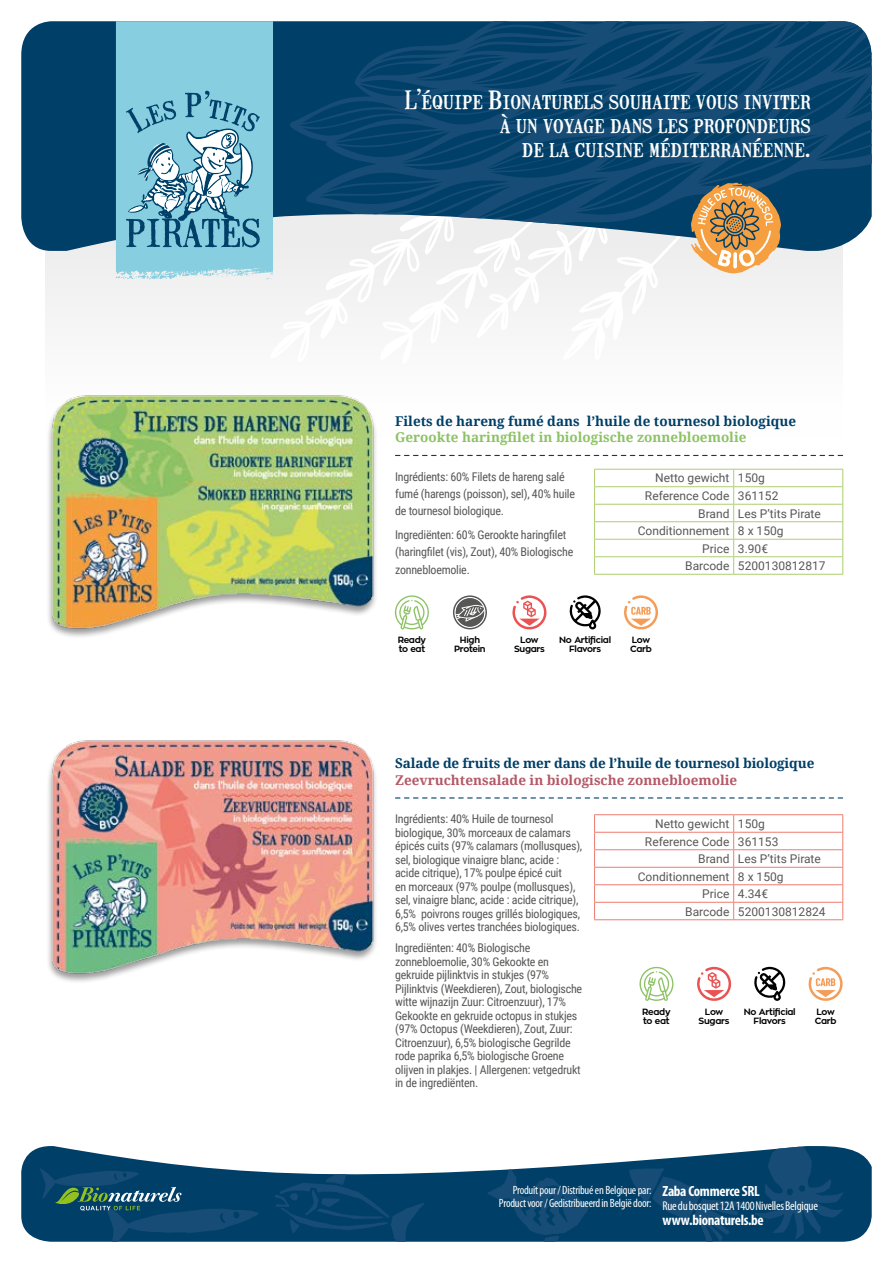
<style>
.page{position:relative;width:893px;height:1263px;background:#fff}
.page>*{position:absolute;margin:0;border:0;box-sizing:border-box;transform-origin:0 0}
.t1{font:24px/24px "Mailart Rubberstamp";color:#fff;text-align:right}
.t2{font:700 condensed 14.85px "Myriad Pro";letter-spacing:-.02em;color:#fff}
.t3{font:700 13.5px "Noto Serif";letter-spacing:-.01em;color:#003f67}
.t4{font:700 13.5px "Noto Serif";color:#8dc265}
.t5{font:700 13.5px "Noto Serif";color:#b55866}
.t6{font:condensed 12.75px "Myriad Pro";letter-spacing:-.02em;color:#fff}
.t7{font:12px/13.5px "Roboto Condensed";letter-spacing:-.02em;color:#575756}
.t8{font:12px "Roboto";color:#575756}
.t9{font:condensed 12px/12.8px "Myriad Pro";letter-spacing:-.02em;color:#fff;text-align:right}
.t10{font:700 9px/9px "Zona Pro";letter-spacing:-.03em;color:#000;text-align:center}
</style>
<div class="page">
<hr style="left:594px;top:469px;width:140px;height:1px;background:#adce71">
<hr style="left:734px;top:469px;width:109px;height:1px;background:#adce71">
<hr style="left:594px;top:486px;width:140px;height:1px;background:#adce71">
<hr style="left:734px;top:486px;width:109px;height:1px;background:#adce71">
<hr style="left:594px;top:504px;width:140px;height:1px;background:#adce71">
<hr style="left:734px;top:504px;width:109px;height:1px;background:#adce71">
<hr style="left:594px;top:521px;width:140px;height:1px;background:#adce71">
<hr style="left:734px;top:521px;width:109px;height:1px;background:#adce71">
<hr style="left:594px;top:539px;width:140px;height:1px;background:#adce71">
<hr style="left:734px;top:539px;width:109px;height:1px;background:#adce71">
<hr style="left:594px;top:556px;width:140px;height:1px;background:#adce71">
<svg style="left:594px;top:470px;width:1px;height:104px"></svg>
<hr style="left:734px;top:556px;width:109px;height:1px;background:#adce71">
<svg style="left:733px;top:470px;width:1px;height:104px"></svg>
<svg style="left:842px;top:470px;width:1px;height:104px"></svg>
<hr style="left:594px;top:574px;width:140px;height:1px;background:#adce71">
<hr style="left:734px;top:574px;width:109px;height:1px;background:#adce71">
<svg style="left:395px;top:595px;width:34px;height:34px"></svg>
<svg style="left:569px;top:595px;width:32px;height:34px"></svg>
<div style="left:456px;top:598px;width:28px;height:29px;background:#575756;border-radius:50%"></div>
<svg style="left:456px;top:605px;width:28px;height:16px"></svg>
<div style="left:453px;top:595px;width:34px;height:34px;border:1px solid #575756;border-radius:50%"></div>
<svg style="left:512px;top:595px;width:35px;height:35px"></svg>
<svg style="left:624px;top:595px;width:34px;height:35px"></svg>
<svg style="left:639px;top:966px;width:35px;height:35px"></svg>
<svg style="left:754px;top:967px;width:32px;height:34px"></svg>
<svg style="left:697px;top:967px;width:34px;height:34px"></svg>
<svg style="left:808px;top:967px;width:35px;height:34px"></svg>
<svg style="left:21px;top:1146px;width:851px;height:96px;fill:#003f67"></svg>
<svg style="left:274px;top:1172px;width:150px;height:70px;background:#0c476e"></svg>
<svg style="left:487px;top:1169px;width:101px;height:73px;background:#09456d"></svg>
<svg style="left:629px;top:1168px;width:113px;height:74px;background:#08446c"></svg>
<svg style="left:755px;top:1146px;width:89px;height:94px;background:#0d476f"></svg>
<div style="left:45px;top:95px;width:798px;height:343px;background:#f8f8f8"></div>
<svg style="left:273px;top:251px;width:55px;height:24px"></svg>
<svg style="left:21px;top:21px;width:838px;height:230px;background:#134d72"></svg>
<svg style="left:279px;top:21px;width:593px;height:214px;background:#0f4970"></svg>
<svg style="left:116px;top:21px;width:157px;height:260px;background:#84c2d5"></svg>
<div style="left:46px;top:395px;width:333px;height:244px;background:#000;opacity:.4"></div>
<img style="left:47px;top:395px;width:332px;height:239px">
<div style="left:46px;top:740px;width:333px;height:244px;background:#000;opacity:.4"></div>
<img style="left:47px;top:740px;width:332px;height:239px">
<svg style="left:40px;top:1168px;width:218px;height:74px;background:#114b6d"></svg>
<svg style="left:395px;top:455px;width:448px;height:1px"></svg>
<svg style="left:395px;top:797px;width:448px;height:1px"></svg>
<hr style="left:594px;top:814px;width:140px;height:1px;background:#ef7c71">
<hr style="left:734px;top:814px;width:109px;height:1px;background:#ef7c71">
<hr style="left:594px;top:832px;width:140px;height:1px;background:#ef7c71">
<hr style="left:734px;top:832px;width:109px;height:1px;background:#ef7c71">
<hr style="left:594px;top:849px;width:140px;height:1px;background:#ef7c71">
<hr style="left:734px;top:849px;width:109px;height:1px;background:#ef7c71">
<hr style="left:594px;top:867px;width:140px;height:1px;background:#ef7c71">
<hr style="left:734px;top:867px;width:109px;height:1px;background:#ef7c71">
<hr style="left:594px;top:884px;width:140px;height:1px;background:#ef7c71">
<hr style="left:734px;top:884px;width:109px;height:1px;background:#ef7c71">
<hr style="left:594px;top:902px;width:140px;height:1px;background:#ef7c71">
<svg style="left:594px;top:815px;width:1px;height:104px"></svg>
<hr style="left:734px;top:902px;width:109px;height:1px;background:#ef7c71">
<svg style="left:733px;top:815px;width:1px;height:104px"></svg>
<svg style="left:842px;top:815px;width:1px;height:104px"></svg>
<hr style="left:594px;top:919px;width:140px;height:1px;background:#ef7c71">
<hr style="left:734px;top:919px;width:109px;height:1px;background:#ef7c71">
<svg style="left:328px;top:31px;width:453px;height:243px"></svg>
<h1 class="t1" style="left:404px;top:87px;width:408px">L’équipe Bionaturels souhaite vous inviter à un voyage dans les profondeurs<br>de la cuisine méditerranéenne.</h1>
<p class="t3" style="left:395px;top:411px;width:403px">Filets de hareng fumé dans l’huile de tournesol biologique</p>
<p class="t4" style="left:395px;top:428px;width:353px">Gerookte haringfilet in biologische zonnebloemolie</p>
<p class="t7" style="left:395px;top:467px;width:181px;line-height:17.2px">Ingrédients: 60% Filets de hareng salé fumé (harengs (poisson), sel), 40% huile de tournesol biologique.</p>
<p class="t7" style="left:395px;top:526px;width:180px;line-height:17.2px">Ingrediënten: 60% Gerookte haringfilet (haringfilet (vis), Zout), 40% Biologische zonnebloemolie.</p>
<p class="t8" style="left:655px;top:470px;width:111px">Netto gewicht 150g</p>
<p class="t8" style="left:645px;top:487px;width:135px">Reference Code 361152</p>
<p class="t8" style="left:698px;top:505px;width:124px">Brand Les P’tits Pirate</p>
<p class="t8" style="left:638px;top:522px;width:147px">Conditionnement 8 x 150g</p>
<p class="t8" style="left:702px;top:540px;width:67px">Price 3.90€</p>
<p class="t8" style="left:685px;top:557px;width:142px">Barcode 5200130812817</p>
<p class="t10" style="left:398px;top:635px;width:30px;text-align:left">Ready to eat</p>
<p class="t10" style="left:559px;top:635px;width:53px">No Artificial<br>Flavors</p>
<p class="t10" style="left:454px;top:635px;width:33px">High<br>Protein</p>
<p class="t10" style="left:514px;top:635px;width:32px">Low<br>Sugars</p>
<p class="t10" style="left:630px;top:635px;width:23px;text-align:left">Low<br>Carb</p>
<p class="t3" style="left:395px;top:754px;width:421px">Salade de fruits de mer dans de l’huile de tournesol biologique</p>
<p class="t5" style="left:395px;top:770px;width:344px">Zeevruchtensalade in biologische zonnebloemolie</p>
<p class="t7" style="left:395px;top:812px;width:189px">Ingrédients: 40% Huile de tournesol biologique, 30% morceaux de calamars épicés cuits (97% calamars (mollusques), sel, biologique vinaigre blanc, acide : acide citrique), 17% poulpe épicé cuit<br>en morceaux (97% poulpe (mollusques), sel, vinaigre blanc, acide : acide citrique), 6,5% poivrons rouges grillés biologiques, 6,5% olives vertes tranchées biologiques.</p>
<p class="t7" style="left:395px;top:941px;width:189px">Ingrediënten: 40% Biologische zonnebloemolie, 30% Gekookte en gekruide pijlinktvis in stukjes (97% Pijlinktvis (Weekdieren), Zout, biologische witte wijnazijn Zuur: Citroenzuur), 17% Gekookte en gekruide octopus in stukjes (97% Octopus (Weekdieren), Zout, Zuur:<br>Citroenzuur), 6,5% biologische Gegrilde rode paprika 6,5% biologische Groene olijven in plakjes. | Allergenen: vetgedrukt in de ingrediënten.</p>
<p class="t8" style="left:655px;top:815px;width:111px">Netto gewicht 150g</p>
<p class="t8" style="left:645px;top:833px;width:135px">Reference Code 361153</p>
<p class="t8" style="left:698px;top:850px;width:124px">Brand Les P’tits Pirate</p>
<p class="t8" style="left:638px;top:868px;width:147px">Conditionnement 8 x 150g</p>
<p class="t8" style="left:702px;top:885px;width:67px">Price 4.34€</p>
<p class="t8" style="left:685px;top:903px;width:142px">Barcode 5200130812824</p>
<p class="t10" style="left:642px;top:1007px;width:30px;text-align:left">Ready to eat</p>
<p class="t10" style="left:744px;top:1007px;width:53px">No Artificial<br>Flavors</p>
<p class="t10" style="left:699px;top:1007px;width:32px">Low<br>Sugars</p>
<p class="t10" style="left:815px;top:1007px;width:23px;text-align:left">Low<br>Carb</p>
<p class="t9" style="left:499px;top:1183px;width:154px">Produit pour / Distribué en Belgique par:<br>Product voor / Gedistribueerd in België door:</p>
<p class="t2" style="left:662px;top:1182px;width:99px">Zaba Commerce SRL</p>
<p class="t6" style="left:662px;top:1198px;width:157px">Rue du bosquet 12A 1400 Nivelles Belgique</p>
<p class="t2" style="left:662px;top:1210px;width:103px">www.bionaturels.be</p>
</div>
